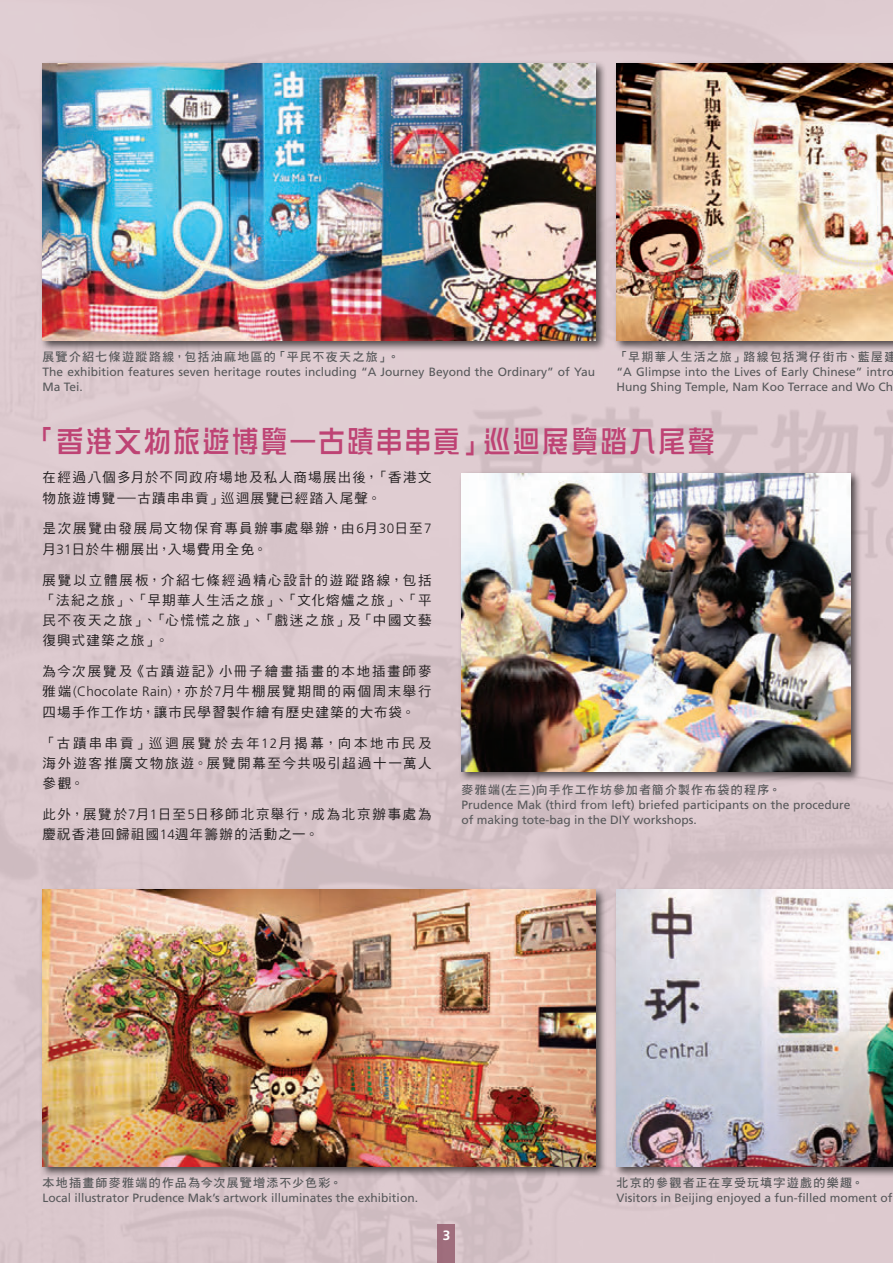
<style>
.page{position:relative;width:893px;height:1263px;background:#fff}
.page>*{position:absolute;margin:0;border:0;box-sizing:border-box;transform-origin:0 0}
.t1{font:30px "DF Zong Yi Std W5";letter-spacing:.08em;color:#be4374;scale:.9 1}
.t2{font:13.5px/20.2px "DF Hei Std W5";letter-spacing:.11em;color:#231f20}
.subhead{font:700 13.5px "Frutiger";color:#fff}
.body_text{font:12px/15px "Frutiger";color:#57585a}
.body_text-2{font:12px "DF Hei Std W7";letter-spacing:.1em;color:#57585a}
.s1{font-family:"Frutiger";font-weight:300}
.s2{font-family:"Frutiger"}
</style>
<div class="page">
<div style="left:458px;top:470px;width:404px;height:313px;background:#231f20;opacity:.75"></div>
<img style="left:461px;top:473px;width:389px;height:299px">
<div style="left:39px;top:61px;width:568px;height:291px;background:#231f20;opacity:.75"></div>
<img style="left:43px;top:64px;width:552px;height:276px">
<div style="left:39px;top:887px;width:568px;height:291px;background:#231f20;opacity:.75"></div>
<img style="left:43px;top:890px;width:552px;height:276px">
<div style="left:613px;top:61px;width:280px;height:291px;background:#231f20;opacity:.75"></div>
<img style="left:617px;top:64px;width:276px;height:276px">
<div style="left:613px;top:887px;width:280px;height:291px;background:#231f20;opacity:.75"></div>
<img style="left:617px;top:890px;width:276px;height:276px">
<div style="left:438px;top:1225px;width:17px;height:38px;background:#9f6e7d"></div>
<p class="body_text-2" style="left:43px;top:350px;width:358px">展覽介紹七條遊蹤路線，包括油麻地區的「平民不夜天之旅」。</p>
<p class="body_text" style="left:43px;top:364px;width:554px">The exhibition features seven heritage routes including “A Journey Beyond the Ordinary” of Yau<br>Ma Tei.</p>
<p class="body_text-2" style="left:617px;top:350px;width:281px">「早期華人生活之旅」路線包括灣仔街市、藍屋建</p>
<p class="body_text" style="left:617px;top:364px;width:279px">“A Glimpse into the Lives of Early Chinese” intro<br>Hung Shing Temple, Nam Koo Terrace and Wo Ch</p>
<p class="t1" style="left:30px;top:425px;width:763px">「香港文物旅遊博覽—古蹟串串貢」巡迴展覽踏入尾聲</p>
<p class="t2" style="left:43px;top:467px;width:391px">在經過八個多月於不同政府場地及私人商場展出後，「香港文物旅遊博覽—古蹟串串貢」巡迴展覽已經踏入尾聲。</p>
<p class="t2" style="left:43px;top:518px;width:391px">是次展覽由發展局文物保育專員辦事處舉辦，由<span class="s1">6</span>月<span class="s1">30</span>日至<span class="s1">7</span>月<span class="s1">31</span>日於牛棚展出，入場費用全免。</p>
<p class="t2" style="left:43px;top:569px;width:391px;text-align:justify">展覽以立體展板，介紹七條經過精心設計的遊蹤路線，包括「法紀之旅」、「早期華人生活之旅」、「文化熔爐之旅」、「平民不夜天之旅」、「心慌慌之旅」、「戲迷之旅」及「中國文藝復興式建築之旅」。</p>
<p class="t2" style="left:43px;top:661px;width:391px;text-align:justify">為今次展覽及《古蹟遊記》小冊子繪畫插畫的本地插畫師麥雅端<span class="s1">(Chocolate Rain)</span>，亦於<span class="s1">7</span>月牛棚展覽期間的兩個周末舉行四場手作工作坊，讓市民學習製作繪有歷史建築的大布袋。</p>
<p class="t2" style="left:43px;top:732px;width:391px;text-align:justify">「古蹟串串貢」巡迴展覽於去年<span class="s1">12</span>月揭幕，向本地市民及海外遊客推廣文物旅遊。展覽開幕至今共吸引超過十一萬人參觀。</p>
<p class="t2" style="left:42px;top:804px;width:391px">此外，展覽於<span class="s1">7</span>月<span class="s1">1</span>日至<span class="s1">5</span>日移師北京舉行，成為北京辦事處為慶祝香港回歸祖國<span class="s1">14</span>週年籌辦的活動之一。</p>
<p class="body_text-2" style="left:461px;top:783px;width:321px">麥雅端<span class="s2">(</span>左三<span class="s2">)</span>向手作工作坊參加者簡介製作布袋的程序。</p>
<p class="body_text" style="left:461px;top:797px;width:391px">Prudence Mak (third from left) briefed participants on the procedure of making tote-bag in the DIY workshops.</p>
<p class="body_text-2" style="left:43px;top:1176px;width:301px">本地插畫師麥雅端的作品為今次展覽增添不少色彩。</p>
<p class="body_text" style="left:43px;top:1190px;width:377px">Local illustrator Prudence Mak’s artwork illuminates the exhibition.</p>
<p class="subhead" style="left:443px;top:1227px;width:9px">3</p>
<p class="body_text-2" style="left:617px;top:1176px;width:248px">北京的參觀者正在享受玩填字遊戲的樂趣。</p>
<p class="body_text" style="left:617px;top:1190px;width:277px">Visitors in Beijing enjoyed a fun-filled moment of</p>
</div>
